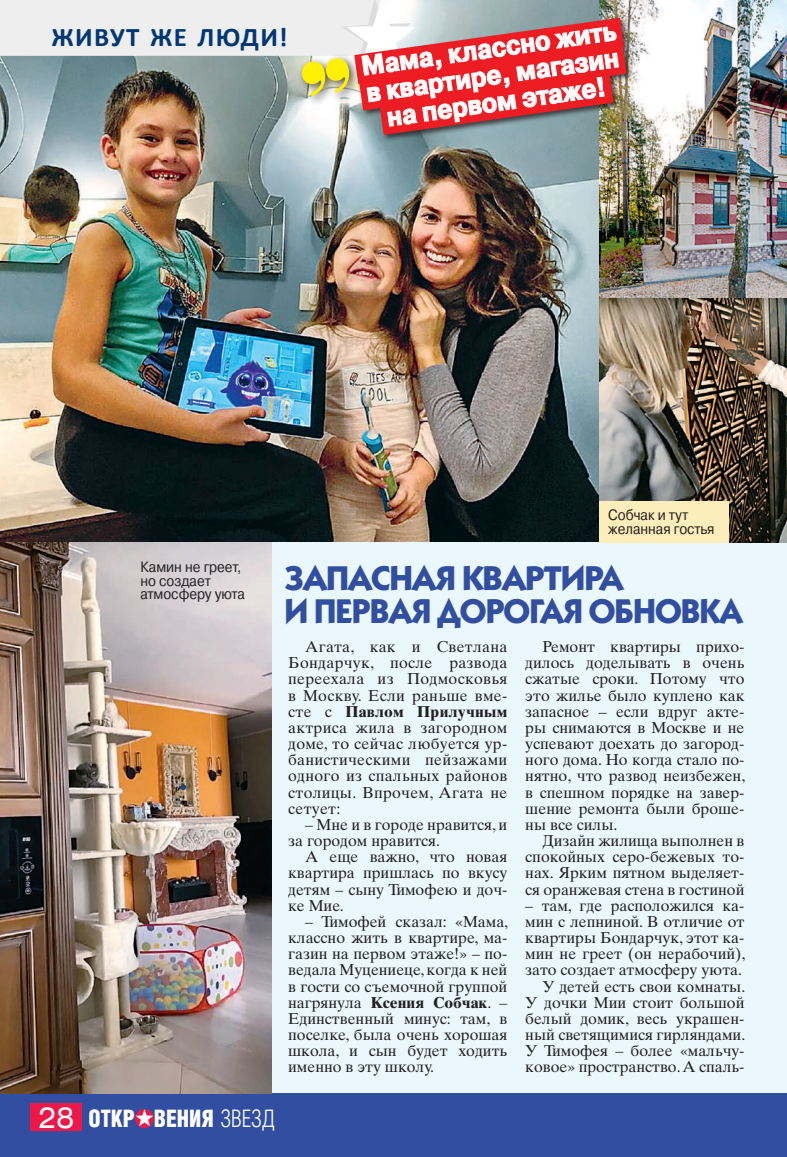
<style>
.page{position:relative;width:787px;height:1157px;background:#fff}
.page>*{position:absolute;margin:0;border:0;box-sizing:border-box;transform-origin:0 0}
.t1{font:700 34.5px/33px "Kabel C";letter-spacing:-.03em;color:#324ea1}
.t2{font:700 27px/27px "Pragmatica";color:#fff;text-align:center;scale:.9 1}
.t3{font:700 27px "Calibri";letter-spacing:.045em;color:#013775}
.t4{font:900 24.15px "Helios Cond";color:#fff;scale:.92 1}
.t5{font:15.75px/16.2px "Times Ten LTCYR";color:#231f20;text-align:justify}
.t6{font:15px/13.5px "Pragmatica";color:#231f20;scale:.9 1}
.s1{font-weight:700}
.s2{font-family:"Helios Ext";font-weight:400;font-size:28.65px}
.s3{font-weight:300}
</style>
<div class="page">
<div style="left:0;top:1071px;width:787px;height:86px;background:#324ea1"></div>
<div style="left:30px;top:1103px;width:52px;height:28px;background:#ed1748"></div>
<svg style="left:135px;top:1109px;width:19px;height:19px"></svg>
<svg style="left:136px;top:1109px;width:17px;height:17px"></svg>
<img style="left:0;top:153px;width:600px;height:389px">
<div style="left:38px;top:542px;width:749px;height:551px;background:#eaf7fd"></div>
<img style="left:0;top:542px;width:271px;height:551px">
<img style="left:600px;top:0;width:187px;height:299px">
<img style="left:600px;top:299px;width:187px;height:243px">
<img style="left:0;top:0;width:657px;height:153px">
<div style="left:600px;top:501px;width:129px;height:41px;background:#fdedbb"></div>
<h2 class="t3" style="left:52px;top:20px;width:237px">Живут же люди!</h2>
<h2 class="t2" style="left:359px;top:53px;width:287px;rotate:-8deg">Мама, классно жить в квартире, магазин на первом этаже!</h2>
<p class="t6" style="left:608px;top:509px;width:120px">Собчак и тут желанная гостья</p>
<p class="t6" style="left:140px;top:560px;width:118px">Камин не греет, но создает атмосферу уюта</p>
<h1 class="t1" style="left:284px;top:561px;width:460px">Запасная квартира<br>и первая дорогая обновка</h1>
<p class="t5" style="left:288px;top:638px;width:221px;text-indent:17px">Агата, как и Светлана Бондарчук, после развода переехала из Подмосковья в Москву. Если раньше вме&shy;сте с <span class="s1">Павлом Прилучным </span>актриса жила в загородном доме, то сейчас любуется ур&shy;банистическими пейзажами одного из спальных районов столицы. Впрочем, Агата не сетует:</p>
<p class="t5" style="left:288px;top:816px;width:221px;text-indent:17px">– Мне и в городе нравится, и за городом нравится.</p>
<p class="t5" style="left:288px;top:848px;width:221px;text-indent:17px">А еще важно, что новая квартира пришлась по вкусу детям – сыну Тимофею и доч&shy;ке Мие.</p>
<p class="t5" style="left:288px;top:913px;width:221px;text-indent:17px">– Тимофей сказал: «Мама, классно жить в квартире, ма&shy;газин на первом этаже!» – по&shy;ведала Муцениеце, когда к ней в гости со съемочной группой нагрянула <span class="s1">Ксения Собчак</span>. – Единственный минус: там, в поселке, была очень хорошая школа, и сын будет ходить именно в эту школу.</p>
<p class="t5" style="left:525px;top:638px;width:221px;text-indent:17px">Ремонт квартиры прихо&shy;дилось доделывать в очень сжатые сроки. Потому что это жилье было куплено как запасное – если вдруг акте&shy;ры снимаются в Москве и не успевают доехать до загород&shy;ного дома. Но когда стало по&shy;нятно, что развод неизбежен, в спешном порядке на завер&shy;шение ремонта были броше&shy;ны все силы.</p>
<p class="t5" style="left:525px;top:832px;width:221px;text-indent:17px">Дизайн жилища выполнен в спокойных серо-бежевых то&shy;нах. Ярким пятном выделяет&shy;ся оранжевая стена в гостиной</p>
<p class="t5" style="left:525px;top:897px;width:221px;text-align:right">– там, где расположился ка&shy;мин с лепниной. В отличие от квартиры Бондарчук, этот ка&shy;мин не греет (он нерабочий), зато создает атмосферу уюта.<br>У детей есть свои комнаты.<br>У дочки Мии стоит большой белый домик, весь украшен&shy;ный светящимися гирляндами.<br>У Тимофея – более «мальчу&shy;ковое» пространство. А спаль-</p>
<h3 class="t4" style="left:38px;top:1104px;width:259px"><span class="s2">28</span> Oткр вения <span class="s3">ЗВЕЗД</span></h3>
</div>
